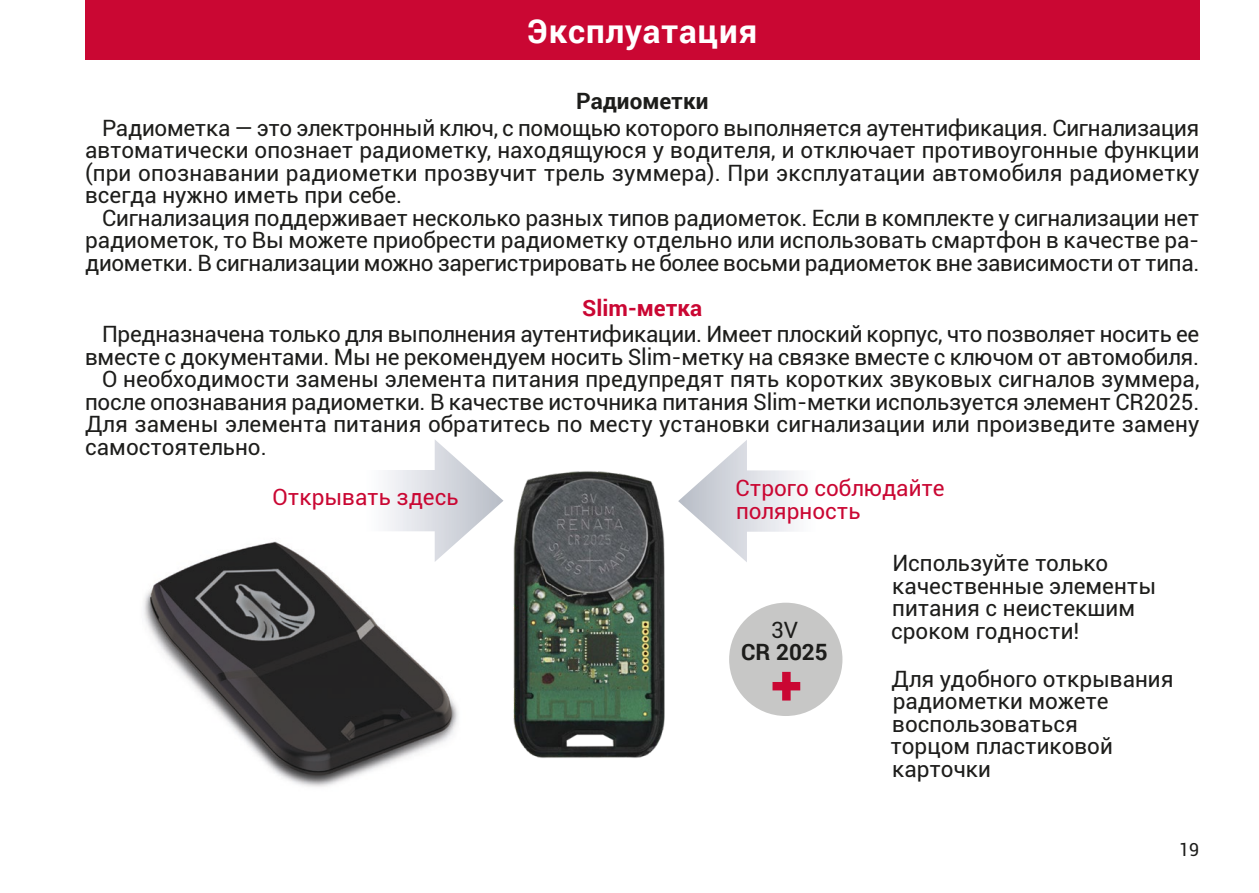
<style>
.page{position:relative;width:1259px;height:893px;background:#fff}
.page>*{position:absolute;margin:0;border:0;box-sizing:border-box;transform-origin:0 0}
.t1{font:700 33px "Roboto";letter-spacing:.03em;color:#fff}
.t2{font:22.5px/22.5px "Roboto";letter-spacing:-.005em;color:#1d1d1b;text-align:justify}
.t3{font:22.5px/22.5px "Roboto";color:#ca0733}
.t4{font:700 22.5px "Roboto";color:#1d1d1b}
.t5{font:700 22.5px "Roboto";color:#ca0733}
.t6{font:18px "Roboto";color:#1d1d1b}
</style>
<div class="page">
<div style="left:85px;top:0;width:1114px;height:60px;background:#ca0733"></div>
<img style="left:678px;top:440px;width:117px;height:122px">
<img style="left:513px;top:471px;width:152px;height:287px">
<img style="left:143px;top:541px;width:315px;height:246px">
<div style="left:729px;top:603px;width:113px;height:113px;background:#c7c7c6;border-radius:50%"></div>
<div style="left:782px;top:672px;width:8px;height:28px;background:#ca0733"></div>
<div style="left:772px;top:682px;width:28px;height:8px;background:#ca0733"></div>
<img style="left:366px;top:440px;width:137px;height:122px">
<h1 class="t1" style="left:527px;top:12px;width:232px">Эксплуатация</h1>
<p class="t4" style="left:576px;top:88px;width:134px">Радиометки</p>
<p class="t2" style="left:85px;top:116px;width:1116px;text-indent:17px">Радиометка — это электронный ключ, с помощью которого выполняется аутентификация. Сигнализация автоматически опознает радиометку, находящуюся у водителя, и отключает противоугонные функции (при опознавании радиометки прозвучит трель зуммера). При эксплуатации автомобиля радиометку всегда нужно иметь при себе.</p>
<p class="t2" style="left:85px;top:206px;width:1116px;text-indent:17px">Сигнализация поддерживает несколько разных типов радиометок. Если в комплекте у сигнализации нет радиометок, то Вы можете приобрести радиометку отдельно или использовать смартфон в качестве ра&shy;диометки. В сигнализации можно зарегистрировать не более восьми радиометок вне зависимости от типа.</p>
<p class="t5" style="left:582px;top:294px;width:121px">Slim-метка</p>
<p class="t2" style="left:102px;top:322px;width:1098px">Предназначена только для выполнения аутентификации. Имеет плоский корпус, что позволяет носить ее</p>
<p class="t2" style="left:85px;top:345px;width:1115px">вместе с документами. Мы не рекомендуем носить Slim-метку на связке вместе с ключом от автомобиля.</p>
<p class="t2" style="left:102px;top:367px;width:1098px">О необходимости замены элемента питания предупредят пять коротких звуковых сигналов зуммера,</p>
<p class="t2" style="left:85px;top:390px;width:1115px">после опознавания радиометки. В качестве источника питания Slim-метки используется элемент CR2025.</p>
<p class="t2" style="left:85px;top:412px;width:1115px">Для замены элемента питания обратитесь по месту установки сигнализации или произведите замену</p>
<p class="t2" style="left:85px;top:435px;width:183px">самостоятельно.</p>
<p class="t3" style="left:272px;top:485px;width:188px">Открывать здесь</p>
<p class="t3" style="left:735px;top:476px;width:210px">Строго соблюдайте полярность</p>
<p class="t2" style="left:771px;top:618px;width:28px">3V</p>
<p class="t4" style="left:741px;top:639px;width:88px">CR 2025</p>
<p class="t2" style="left:891px;top:551px;width:266px;text-align:left">Используйте только качественные элементы питания с неистекшим сроком годности!</p>
<p class="t2" style="left:890px;top:667px;width:284px;text-align:left">Для удобного открывания радиометки можете воспользоваться<br>торцом пластиковой карточки</p>
<p class="t6" style="left:1179px;top:837px;width:22px">19</p>
</div>
